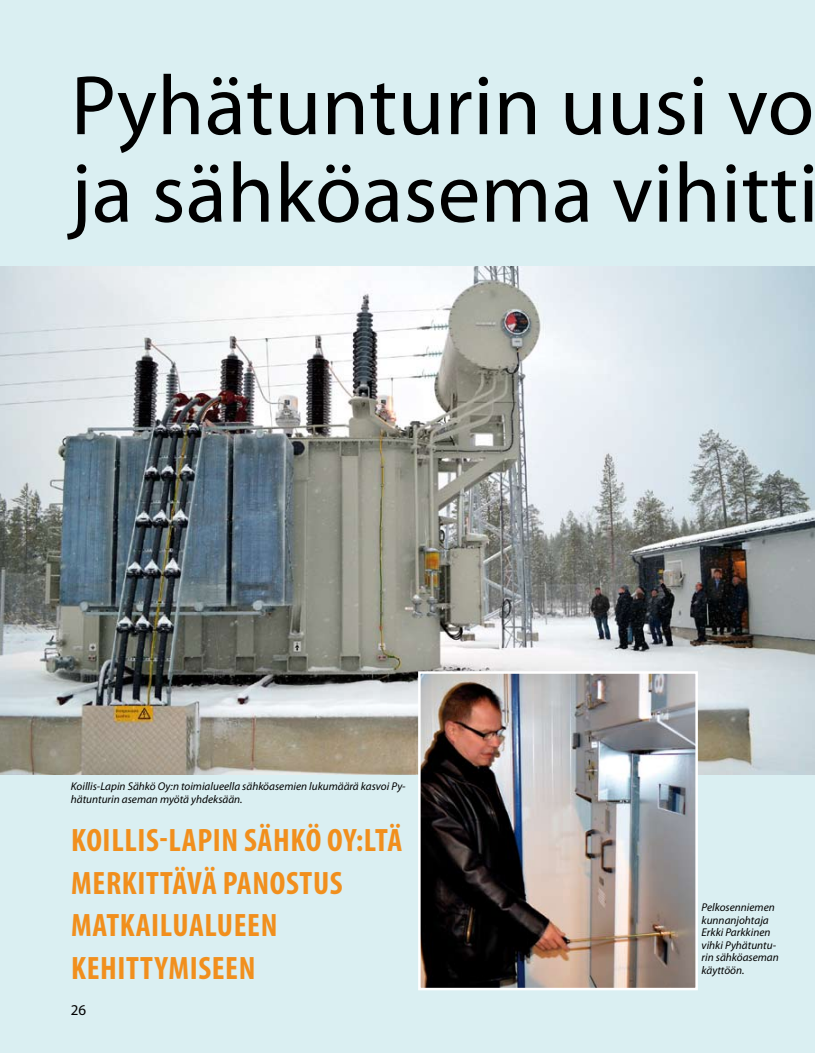
<style>
.page{position:relative;width:815px;height:1053px;background:#fff}
.page>*{position:absolute;margin:0;border:0;box-sizing:border-box;transform-origin:0 0}
.t1{font:85px/87.5px "Myriad Pro";letter-spacing:.005em;color:#000}
.t2{font:700 condensed 32.5px/42.5px "Myriad Pro";letter-spacing:.02em;color:#f18f1d}
.t3{font:15px "Myriad Pro";color:#000}
.t4{font:italic 11.25px/12.5px "Myriad Pro";color:#000}
</style>
<div class="page">
<div style="left:0;top:0;width:815px;height:1052px;background:#daeff2"></div>
<img style="left:0;top:266px;width:815px;height:508px">
<img style="left:421px;top:674px;width:274px;height:313px">
<div style="left:418px;top:671px;width:280px;height:319px;border:2px solid #fff"></div>
<h1 class="t1" style="left:71px;top:61px;width:749px">Pyhätunturin uusi vo ja sähköasema vihitti</h1>
<p class="t4" style="left:71px;top:779px;width:336px">Koillis-Lapin Sähkö Oy:n toimialueella sähköasemien lukumäärä kasvoi Py&shy;hätunturin aseman myötä yhdeksään.</p>
<h2 class="t2" style="left:71px;top:818px;width:333px">KOILLIS-LAPIN SÄHKÖ OY:LTÄ<br>MERKITTÄVÄ PANOSTUS<br>MATKAILUALUEEN<br>KEHITTYMISEEN</h2>
<h3 class="t3" style="left:71px;top:1000px;width:17px">26</h3>
<p class="t4" style="left:702px;top:901px;width:79px">Pelkosenniemen kunnanjohtaja<br>Erkki Parkkinen vihki Pyhätuntu&shy;rin sähköaseman käyttöön.</p>
</div>
